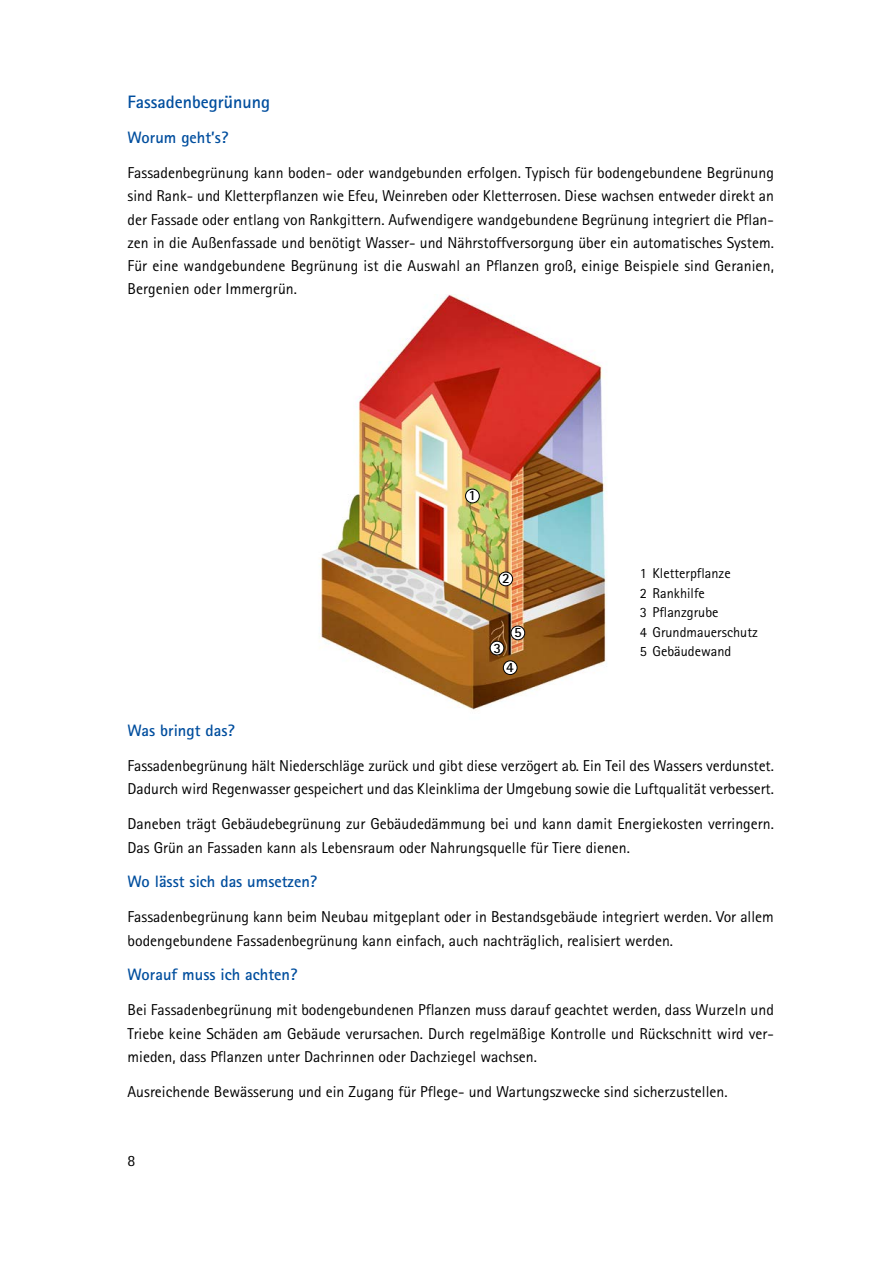
<style>
.page{position:relative;width:893px;height:1263px;background:#fff}
.page>*{position:absolute;margin:0;border:0;box-sizing:border-box;transform-origin:0 0}
.H2-blau{font:700 18px "Rotis Sans Serif Pro";color:#004e9e}
.H3-blau{font:700 16.5px "Rotis Sans Serif Pro";color:#004e9e}
.p_Fließtext{font:15.75px/23.2px "Rotis Sans Serif Pro";color:#000}
.t1{font:14.25px/19.5px "Rotis Sans Serif Pro";color:#000}
.p_Legende{font:700 14.25px "Rotis Sans Serif Pro";color:#000}
.p_Zahl_Illustration{font:700 14.25px "Rotis Sans Serif Pro";color:#000}
</style>
<div class="page">
<img style="left:319px;top:294px;width:288px;height:416px">
<div style="left:511px;top:626px;width:14px;height:14px;background:#fff;border-radius:50%"></div>
<div style="left:510px;top:625px;width:15px;height:15px;border:1px solid #000;border-radius:50%"></div>
<div style="left:503px;top:661px;width:14px;height:13px;background:#fff;border-radius:50%"></div>
<div style="left:503px;top:660px;width:15px;height:15px;border:1px solid #000;border-radius:50%"></div>
<div style="left:490px;top:641px;width:14px;height:14px;background:#fff;border-radius:50%"></div>
<div style="left:490px;top:641px;width:14px;height:14px;border:1px solid #000;border-radius:50%"></div>
<div style="left:499px;top:572px;width:14px;height:14px;background:#fff;border-radius:50%"></div>
<div style="left:498px;top:571px;width:15px;height:15px;border:1px solid #000;border-radius:50%"></div>
<div style="left:466px;top:489px;width:13px;height:14px;background:#fff;border-radius:50%"></div>
<div style="left:465px;top:489px;width:15px;height:14px;border:1px solid #000;border-radius:50%"></div>
<h2 class="H2-blau" style="left:128px;top:91px;width:144px">Fassadenbegrünung</h2>
<h3 class="H3-blau" style="left:128px;top:127px;width:102px">Worum geht’s?</h3>
<p class="p_Fließtext" style="left:128px;top:161px;width:648px;text-align:justify">Fassadenbegrünung kann boden- oder wandgebunden erfolgen. Typisch für bodengebundene Begrünung sind Rank- und Kletterpflanzen wie Efeu, Weinreben oder Kletterrosen. Diese wachsen entweder direkt an der Fassade oder entlang von Rankgittern. Aufwendigere wandgebundene Begrünung integriert die Pflan&shy;zen in die Außenfassade und benötigt Wasser- und Nährstoffversorgung über ein automatisches System.<br>Für eine wandgebundene Begrünung ist die Auswahl an Pflanzen groß, einige Beispiele sind Geranien, Bergenien oder Immergrün.</p>
<p class="p_Legende" style="left:468px;top:486px;width:9px">1</p>
<p class="p_Legende" style="left:502px;top:569px;width:9px">2</p>
<p class="p_Legende" style="left:493px;top:639px;width:9px">3</p>
<p class="p_Legende" style="left:514px;top:624px;width:9px">5</p>
<p class="p_Zahl_Illustration" style="left:506px;top:658px;width:9px">4</p>
<p class="t1" style="left:640px;top:564px;width:120px">1 Kletterpflanze<br>2 Rankhilfe<br>3 Pflanzgrube<br>4 Grundmauerschutz<br>5 Gebäudewand</p>
<h3 class="H3-blau" style="left:128px;top:720px;width:109px">Was bringt das?</h3>
<p class="p_Fließtext" style="left:128px;top:754px;width:648px">Fassadenbegrünung hält Niederschläge zurück und gibt diese verzögert ab. Ein Teil des Wassers verdunstet.<br>Dadurch wird Regenwasser gespeichert und das Kleinklima der Umgebung sowie die Luftqualität verbessert.</p>
<p class="p_Fließtext" style="left:128px;top:812px;width:648px">Daneben trägt Gebäudebegrünung zur Gebäudedämmung bei und kann damit Energiekosten verringern.<br>Das Grün an Fassaden kann als Lebensraum oder Nahrungsquelle für Tiere dienen.</p>
<h3 class="H3-blau" style="left:128px;top:871px;width:191px">Wo lässt sich das umsetzen?</h3>
<p class="p_Fließtext" style="left:128px;top:905px;width:648px">Fassadenbegrünung kann beim Neubau mitgeplant oder in Bestandsgebäude integriert werden. Vor allem bodengebundene Fassadenbegrünung kann einfach, auch nachträglich, realisiert werden.</p>
<h3 class="H3-blau" style="left:128px;top:964px;width:171px">Worauf muss ich achten?</h3>
<p class="p_Fließtext" style="left:128px;top:998px;width:648px;text-align:justify">Bei Fassadenbegrünung mit bodengebundenen Pflanzen muss darauf geachtet werden, dass Wurzeln und Triebe keine Schäden am Gebäude verursachen. Durch regelmäßige Kontrolle und Rückschnitt wird ver&shy;mieden, dass Pflanzen unter Dachrinnen oder Dachziegel wachsen.</p>
<p class="p_Fließtext" style="left:128px;top:1080px;width:602px">Ausreichende Bewässerung und ein Zugang für Pflege- und Wartungszwecke sind sicherzustellen.</p>
<p class="p_Fließtext" style="left:128px;top:1149px;width:9px">8</p>
</div>
